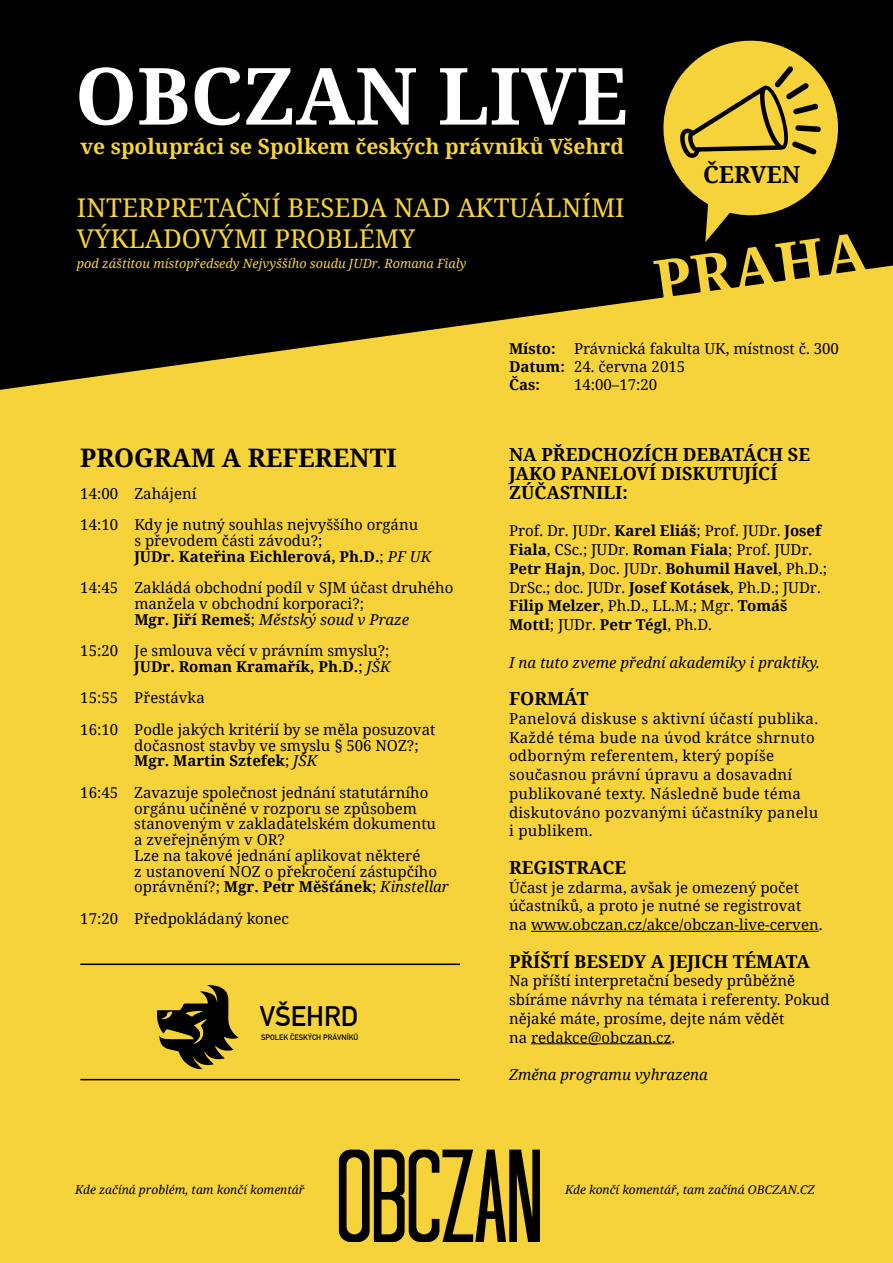
<style>
.page{position:relative;width:893px;height:1263px;background:#fff}
.page>*{position:absolute;margin:0;border:0;box-sizing:border-box;transform-origin:0 0}
.t1{font:700 79.05px "Noto Serif";color:#fff}
.t2{font:700 58.65px "Noto Serif";color:#f7d33b}
.t3{font:700 27.6px "DIN Alternate";color:#000}
.t4{font:25.8px/31px "Noto Serif";color:#f7d33b}
.t5{font:700 25.5px "Noto Serif";color:#000}
.t6{font:700 23.55px "Noto Serif";color:#000}
.t7{font:700 21.15px "Noto Serif";color:#f7d33b}
.t8{font:700 18px/18.8px "Noto Serif";color:#000}
.t9{font:15px/15.8px "Noto Serif";color:#000}
.t10{font:15px/18.8px "Noto Serif";letter-spacing:.02em;color:#000}
.t11{font:italic 15px "Noto Serif";color:#000}
.t12{font:700 15px/15.8px "Noto Serif";color:#000}
.t13{font:italic 12.75px "Noto Serif";color:#f7d33b}
.t14{font:italic 12px "Noto Serif";color:#000}
.t15{font:700 7.8px "DIN Alternate";color:#000}
.s1{font-weight:400}
.s2{font-weight:400;font-style:italic}
.s3{font-weight:700}
.s4{font-style:italic}
</style>
<div class="page">
<div style="left:0;top:0;width:893px;height:454px;background:#000"></div>
<div style="left:0;top:266px;width:893px;height:997px;background:#f7d33b"></div>
<svg style="left:663px;top:40px;width:175px;height:202px"></svg>
<svg style="left:339px;top:1149px;width:201px;height:93px;background:#7e6c1e"></svg>
<hr style="left:531px;top:931px;width:288px;height:1px;background:#000">
<hr style="left:531px;top:1043px;width:140px;height:1px;background:#000">
<svg style="left:467px;top:954px;width:13px;height:21px"></svg>
<svg style="left:157px;top:985px;width:82px;height:84px;background:#77661c"></svg>
<hr style="left:80px;top:963px;width:380px;height:2px;background:#000">
<hr style="left:80px;top:1079px;width:380px;height:1px;background:#000">
<h1 class="t1" style="left:75px;top:40px;width:554px">OBCZAN LIVE</h1>
<h3 class="t7" style="left:80px;top:131px;width:545px">ve spolupráci se Spolkem českých právníků Všehrd</h3>
<h3 class="t4" style="left:77px;top:191px;width:549px">INTERPRETAČNÍ BESEDA NAD AKTUÁLNÍMI<br>VÝKLADOVÝMI PROBLÉMY</h3>
<p class="t13" style="left:77px;top:254px;width:391px">pod záštitou místopředsedy Nejvyššího soudu JUDr. Romana Fialy</p>
<h3 class="t6" style="left:703px;top:158px;width:99px">ČERVEN</h3>
<h2 class="t2" style="left:649px;top:241px;width:217px;rotate:-8deg">PRAHA</h2>
<h3 class="t5" style="left:80px;top:440px;width:318px">PROGRAM A REFERENTI</h3>
<p class="t9" style="left:80px;top:477px;width:339px;line-height:31.5px">14:00 Zahájení<br>14:10 Kdy je nutný souhlas nejvyššího orgánu</p>
<p class="t12" style="left:134px;top:532px;width:298px"><span class="s1">s převodem části závodu?;<br></span>JUDr. Kateřina Eichlerová, Ph.D.<span class="s1">;</span> <span class="s2">PF UK</span></p>
<p class="t9" style="left:134px;top:579px;width:321px;text-indent:-54px">14:45 Zakládá obchodní podíl v SJM účast druhého manžela v obchodní korporaci?;<br><span class="s3">Mgr. Jiří Remeš</span>; <span class="s4">Městský soud v Praze</span></p>
<p class="t9" style="left:80px;top:642px;width:312px;text-align:right">15:20 Je smlouva věcí v právním smyslu?;<br><span class="s3">JUDr. Roman Kramařík, Ph.D.</span>; <span class="s4">JŠK</span></p>
<p class="t9" style="left:80px;top:682px;width:357px;line-height:31.5px">15:55 Přestávka<br>16:10 Podle jakých kritérií by se měla posuzovat</p>
<p class="t9" style="left:134px;top:737px;width:286px">dočasnost stavby ve smyslu § 506 NOZ?;<br><span class="s3">Mgr. Martin Sztefek</span>; <span class="s4">JŠK</span></p>
<p class="t9" style="left:134px;top:784px;width:316px;text-indent:-54px">16:45 Zavazuje společnost jednání statutárního orgánu učiněné v rozporu se způsobem stanoveným v zakladatelském dokumentu<br>a zveřejněným v OR?<br>Lze na takové jednání aplikovat některé<br>z ustanovení NOZ o překročení zástupčího oprávnění?; <span class="s3">Mgr. Petr Měšťánek</span>; <span class="s4">Kinstellar</span></p>
<p class="t9" style="left:80px;top:910px;width:210px">17:20 Předpokládaný konec</p>
<h3 class="t3" style="left:260px;top:995px;width:100px">VŠEHRD</h3>
<p class="t15" style="left:261px;top:1031px;width:99px">SPOLEK ČESKÝCH PRÁVNÍKŮ</p>
<p class="t9" style="left:509px;top:339px;width:331px;line-height:18px"><span class="s3">Místo:</span> Právnická fakulta UK, místnost č. 300<br><span class="s3">Datum:</span> 24. června 2015<br><span class="s3">Čas:</span></p>
<p class="t9" style="left:574px;top:377px;width:85px">14:00–17:20</p>
<p class="t8" style="left:509px;top:445px;width:303px">NA PŘEDCHOZÍCH DEBATÁCH SE<br>JAKO PANELOVÍ DISKUTUJÍCÍ<br>ZÚČASTNILI:</p>
<p class="t9" style="left:509px;top:521px;width:320px;line-height:18.8px">Prof. Dr. JUDr. <span class="s3">Karel Eliáš</span>; Prof. JUDr. <span class="s3">Josef Fiala</span>, CSc.; JUDr. <span class="s3">Roman Fiala</span>; Prof. JUDr.<br><span class="s3">Petr Hajn</span>, Doc. JUDr. <span class="s3">Bohumil Havel</span>, Ph.D.; DrSc.; doc. JUDr. <span class="s3">Josef Kotásek</span>, Ph.D.; JUDr.<br><span class="s3">Filip Melzer</span>, Ph.D., LL.M.; Mgr. <span class="s3">Tomáš Mottl</span>; JUDr. <span class="s3">Petr Tégl</span>, Ph.D.</p>
<p class="t11" style="left:509px;top:652px;width:312px">I na tuto zveme přední akademiky i praktiky.</p>
<p class="t8" style="left:509px;top:689px;width:81px">FORMÁT</p>
<p class="t10" style="left:509px;top:708px;width:311px">Panelová diskuse s aktivní účastí publika.<br>Každé téma bude na úvod krátce shrnuto odborným referentem, který popíše současnou právní úpravu a dosavadní publikované texty. Následně bude téma diskutováno pozvanými účastníky panelu i publikem.</p>
<p class="t8" style="left:509px;top:857px;width:119px">REGISTRACE</p>
<p class="t9" style="left:509px;top:877px;width:315px;line-height:18.8px">Účast je zdarma, avšak je omezený počet účastníků, a proto je nutné se registrovat na www.obczan.cz/akce/obczan-live-cerven.</p>
<p class="t8" style="left:509px;top:951px;width:303px">PŘÍŠTÍ BESEDY A JEJICH TÉMATA</p>
<p class="t9" style="left:509px;top:971px;width:322px;line-height:18.8px">Na příští interpretační besedy průběžně sbíráme návrhy na témata i referenty. Pokud nějaké máte, prosíme, dejte nám vědět<br>na redakce@obczan.cz.</p>
<p class="t11" style="left:509px;top:1064px;width:200px">Změna programu vyhrazena</p>
<p class="t14" style="left:75px;top:1181px;width:231px">Kde začíná problém, tam končí komentář</p>
<p class="t14" style="left:565px;top:1181px;width:251px">Kde končí komentář, tam začíná OBCZAN.CZ</p>
</div>
